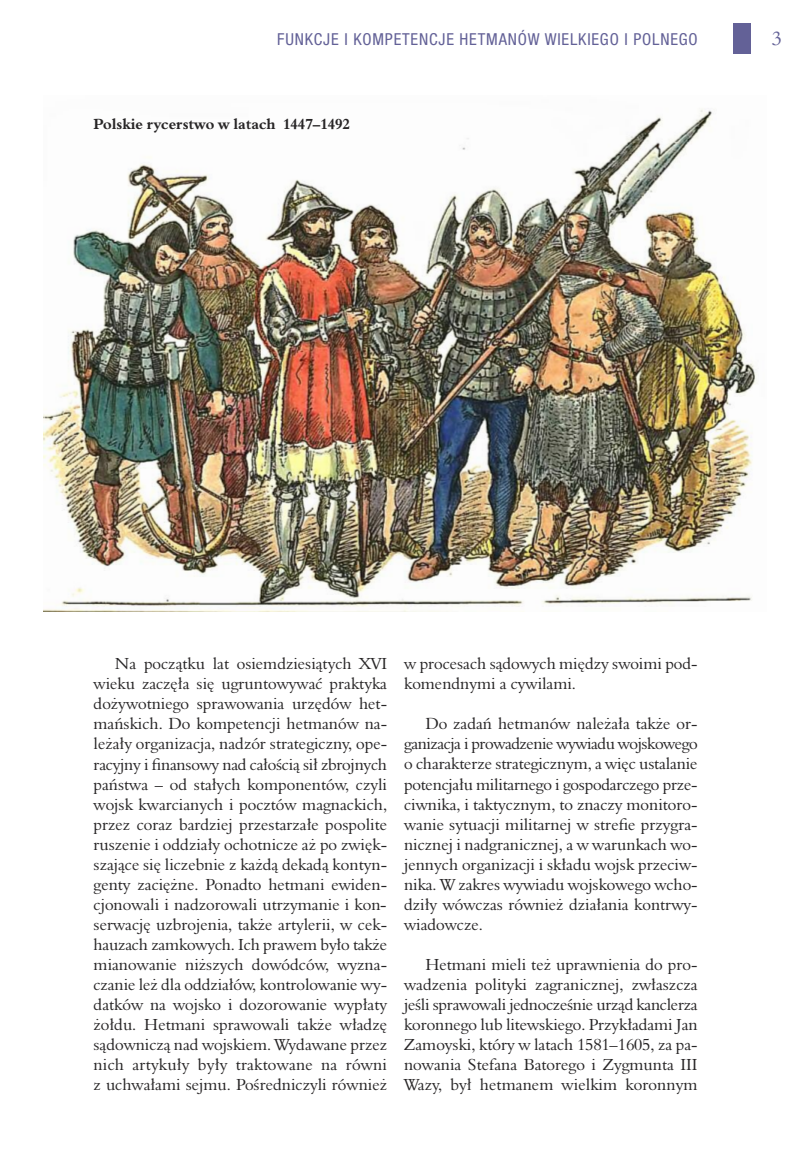
<style>
.page{position:relative;width:804px;height:1157px;background:#fff}
.page>*{position:absolute;margin:0;border:0;box-sizing:border-box;transform-origin:0 0}
.t1{font:19.8px "Aldine 401 EU";color:#636197}
.t2{font:16.5px/20.1px "Aldine 401 EU";color:#272526;text-align:justify}
.t3{font:condensed 16.5px "Helvetica Neue LT Com";letter-spacing:.05em;color:#636197}
.t4{font:700 15px "Aldine 401 EU";color:#272526}
</style>
<div class="page">
<div style="left:733px;top:23px;width:17px;height:31px;background:#636197"></div>
<img style="left:44px;top:109px;width:713px;height:502px">
<p class="t3" style="left:277px;top:30px;width:422px">FUNKCJE I KOMPETENCJE HETMANÓW WIELKIEGO I POLNEGO</p>
<p class="t1" style="left:772px;top:27px;width:11px">3</p>
<p class="t4" style="left:94px;top:115px;width:258px">Polskie rycerstwo w latach 1447–1492</p>
<p class="t2" style="left:94px;top:653px;width:295px;text-indent:21px">na początku lat osiemdziesiątych XVi wieku zaczęła się ugruntowywać praktyka dożywotniego sprawowania urzędów het&shy;mańskich. Do kompetencji hetmanów na&shy;leżały organizacja, nadzór strategiczny, ope&shy;racyjny i finansowy nad całością sił zbrojnych państwa – od stałych komponentów, czyli wojsk kwarcianych i pocztów magnackich, przez coraz bardziej przestarzałe pospolite ruszenie i oddziały ochotnicze aż po zwięk&shy;szające się liczebnie z każdą dekadą kontyn&shy;genty zaciężne. ponadto hetmani ewiden&shy;cjonowali i nadzorowali utrzymanie i kon&shy;serwację uzbrojenia, także artylerii, w cek&shy;hauzach zamkowych. ich prawem było także mianowanie niższych dowódców, wyzna&shy;czanie leż dla oddziałów, kontrolowanie wy&shy;datków na wojsko i dozorowanie wypłaty żołdu. hetmani sprawowali także władzę sądowniczą nad wojskiem. wydawane przez nich artykuły były traktowane na równi z uchwałami sejmu. pośredniczyli również</p>
<p class="t2" style="left:404px;top:653px;width:295px">w procesach sądowych między swoimi pod&shy;komendnymi a cywilami.</p>
<p class="t2" style="left:404px;top:714px;width:295px;text-indent:21px">Do zadań hetmanów należała także or&shy;ganizacja i prowadzenie wywiadu wojskowego o charakterze strategicznym, a więc ustalanie potencjału militarnego i gospodarczego prze&shy;ciwnika, i taktycznym, to znaczy monitoro&shy;wanie sytuacji militarnej w strefie przygra&shy;nicznej i nadgranicznej, a w warunkach wo&shy;jennych organizacji i składu wojsk przeciw&shy;nika. w zakres wywiadu wojskowego wcho&shy;dziły wówczas również działania kontrwy&shy;wiadowcze.</p>
<p class="t2" style="left:404px;top:954px;width:295px;text-indent:21px">hetmani mieli też uprawnienia do pro&shy;wadzenia polityki zagranicznej, zwłaszcza jeśli sprawowali jednocześnie urząd kanclerza koronnego lub litewskiego. przykładami jan Zamoyski, który w latach 1581–1605, za pa&shy;nowania Stefana Batorego i Zygmunta iii wazy, był hetmanem wielkim koronnym</p>
</div>
